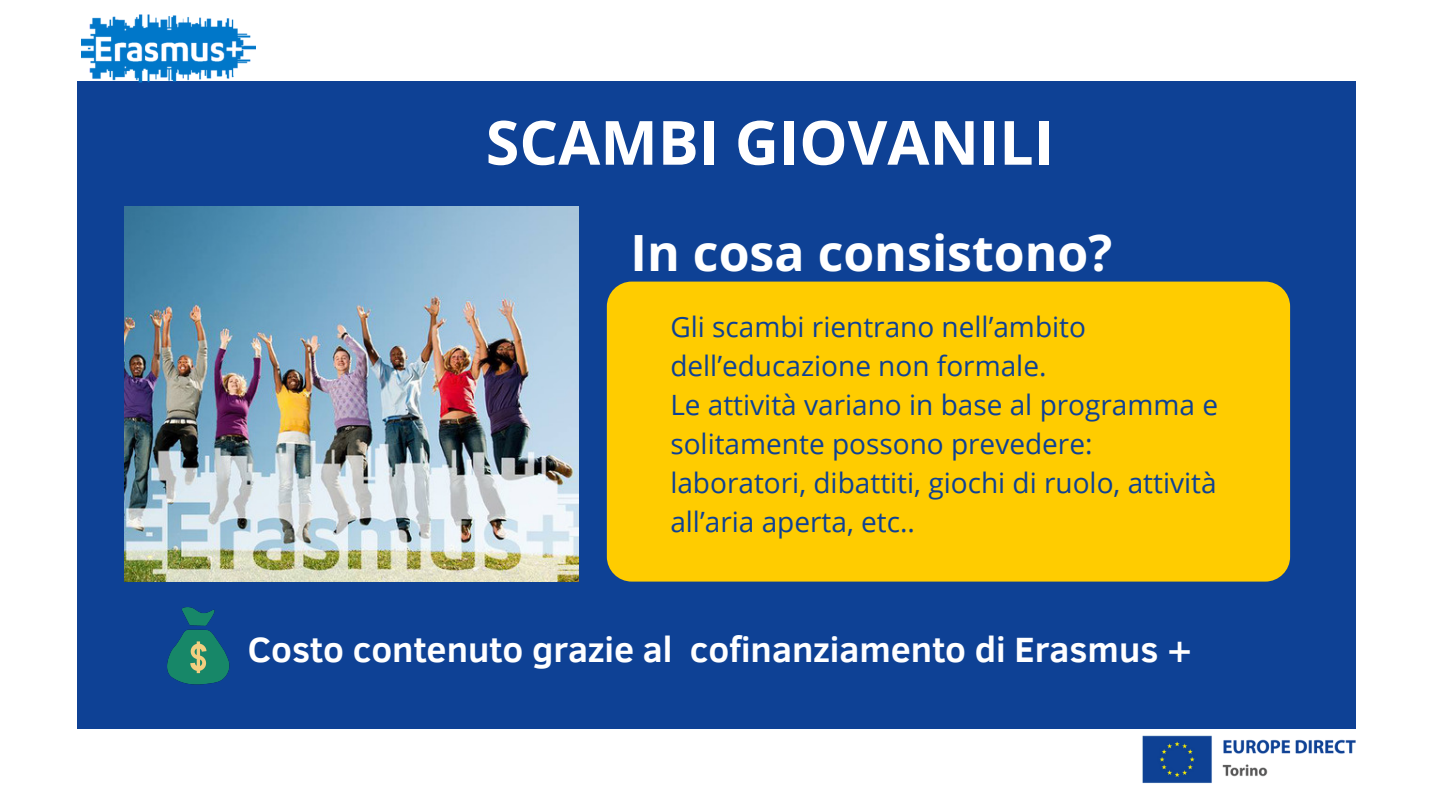
<style>
.page{position:relative;width:1440px;height:810px;background:#fff}
.page>*{position:absolute;margin:0;border:0;box-sizing:border-box;transform-origin:0 0}
.t1{font:700 61px "Open Sans";color:#fff}
.t2{font:700 50px "Open Sans";color:#fff}
.t3{font:700 36px "Clear Sans";color:#fff}
.t4{font:28px/39px "Open Sans";color:#0e4195}
</style>
<div class="page">
<div style="left:77px;top:81px;width:1278px;height:648px;background:#0e4195"></div>
<img style="left:1142px;top:735px;width:214px;height:48px">
<div style="left:607px;top:282px;width:683px;height:300px;background:#fc0;border-radius:25px"></div>
<img style="left:125px;top:206px;width:453px;height:375px">
<img style="left:167px;top:608px;width:62px;height:77px">
<img style="left:81px;top:14px;width:175px;height:69px">
<h1 class="t1" style="left:486px;top:100px;width:570px">SCAMBI GIOVANILI</h1>
<h2 class="t2" style="left:631px;top:217px;width:483px">In cosa consistono?</h2>
<p class="t4" style="left:670px;top:307px;width:549px">Gli scambi rientrano nell’ambito dell’educazione non formale.<br>Le attività variano in base al programma e solitamente possono prevedere: laboratori, dibattiti, giochi di ruolo, attività all’aria aperta, etc..</p>
<p class="t3" style="left:248px;top:623px;width:946px">Costo contenuto grazie al cofinanziamento di Erasmus +</p>
</div>
